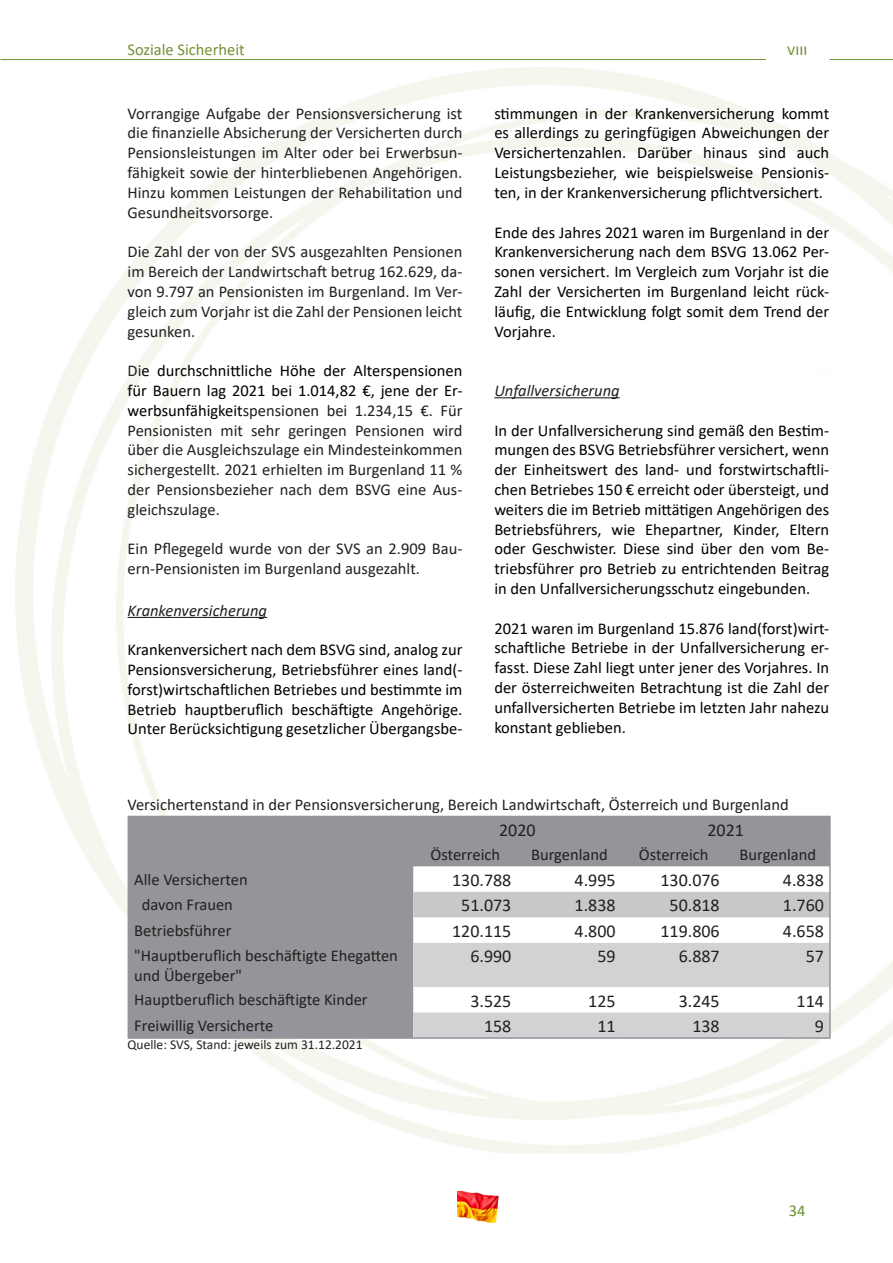
<style>
.page{position:relative;width:893px;height:1263px;background:#fff}
.page>*{position:absolute;margin:0;border:0;box-sizing:border-box;transform-origin:0 0}
.t1{font:18px "Calibri";color:#231f20}
.t2{font:16.5px/19.8px "Calibri";color:#000;text-align:justify}
.t3{font:16.5px/19.8px "Calibri";color:#231f20;text-align:justify}
.Überschrift_III{font:italic 16.5px "Calibri";color:#231f20}
.t4{font:16.5px "Calibri";color:#719233}
.t5{font:13.5px "Calibri";color:#231f20}
.s1{color:#000}
</style>
<div class="page">
<hr style="left:0;top:59px;width:766px;height:1px;background:#719233">
<hr style="left:829px;top:59px;width:64px;height:1px;background:#719233">
<img style="left:458px;top:1192px;width:41px;height:30px">
<svg style="left:129px;top:817px;width:700px;height:220px;fill:#939598"></svg>
<div style="left:413px;top:892px;width:416px;height:25px;background:#c7c8ca"></div>
<svg style="left:413px;top:943px;width:416px;height:94px"></svg>
<hr style="left:128px;top:816px;width:285px;height:1px;background:#939598">
<hr style="left:413px;top:816px;width:104px;height:1px;background:#939598">
<hr style="left:517px;top:816px;width:105px;height:1px;background:#939598">
<hr style="left:622px;top:816px;width:104px;height:1px;background:#939598">
<hr style="left:726px;top:816px;width:105px;height:1px;background:#939598">
<hr style="left:829px;top:817px;width:2px;height:25px;background:#939598">
<hr style="left:829px;top:842px;width:2px;height:24px;background:#939598">
<hr style="left:829px;top:866px;width:2px;height:26px;background:#939598">
<hr style="left:829px;top:892px;width:2px;height:25px;background:#939598">
<svg style="left:128px;top:817px;width:1px;height:126px"></svg>
<hr style="left:829px;top:917px;width:2px;height:26px;background:#939598">
<hr style="left:128px;top:943px;width:1px;height:44px;background:#939598">
<hr style="left:829px;top:943px;width:2px;height:44px;background:#939598">
<hr style="left:829px;top:987px;width:2px;height:25px;background:#939598">
<svg style="left:128px;top:987px;width:1px;height:50px"></svg>
<hr style="left:829px;top:1012px;width:2px;height:25px;background:#939598">
<hr style="left:128px;top:1037px;width:285px;height:2px;background:#939598">
<hr style="left:413px;top:1037px;width:104px;height:2px;background:#939598">
<hr style="left:517px;top:1037px;width:105px;height:2px;background:#939598">
<hr style="left:622px;top:1037px;width:104px;height:2px;background:#939598">
<hr style="left:726px;top:1037px;width:105px;height:2px;background:#939598">
<hr style="left:128px;top:617px;width:139px;height:1px;background:#231f20">
<hr style="left:494px;top:397px;width:126px;height:1px;background:#231f20">
<p class="t4" style="left:128px;top:38px;width:119px">Soziale Sicherheit</p>
<p class="t3" style="left:128px;top:103px;width:336px">Vorrangige Aufgabe der Pensionsversicherung ist die finanzielle Absicherung der Versicherten durch Pensionsleistungen im Alter oder bei Erwerbsun&shy;fähigkeit sowie der hinterbliebenen Angehörigen.<br>Hinzu kommen Leistungen der Rehabilitation und Gesundheitsvorsorge.</p>
<p class="t3" style="left:128px;top:241px;width:336px">Die Zahl der von der SVS ausgezahlten Pensionen im Bereich der Landwirtschaft betrug 162.629, da&shy;von 9.797 an Pensionisten im Burgenland. Im Ver&shy;gleich zum Vorjahr ist die Zahl der Pensionen leicht gesunken.</p>
<p class="t3" style="left:128px;top:360px;width:336px">Di<span class="s1">e durchschnittliche Höhe der Alterspensionen für Bauern lag 2021 bei 1.014,82 €, jene der Er&shy;werbsunfähigkeit</span>spensionen bei 1.234,15 €. Für Pensionisten mit sehr geringen Pensionen wird über die Ausgleichszulage ein Mindesteinkommen sichergestellt. 2021 erhielten im Burgenland 11 % der Pensionsbezieher nach dem BSVG eine Aus&shy;gleichszulage.</p>
<p class="t3" style="left:128px;top:538px;width:336px">Ein Pflegegeld wurde von der SVS an 2.909 Bau&shy;ern-Pensionisten im Burgenland ausgezahlt.</p>
<p class="Überschrift_III" style="left:128px;top:599px;width:141px">Krankenversicherung</p>
<p class="t2" style="left:128px;top:639px;width:336px">Krankenversichert nach dem BSVG sind, analog zur Pensionsversicherung, Betriebsführer eines land(- forst)wirtschaftlichen Betriebes und bestimmte im Betrieb hauptberuflich beschäftigte Angehörige.<br>Unter Berücksichtigung gesetzlicher Übergangsbe-</p>
<p class="t4" style="left:787px;top:38px;width:22px">VIII</p>
<p class="t2" style="left:494px;top:103px;width:336px">stimmungen in der Krankenversicherung kommt es allerdings zu geringfügigen Abweichungen der Versichertenzahlen. Darüber hinaus sind auch Leistungsbezieher, wie beispielsweise Pensionis&shy;ten, in der Krankenversicherung pflichtversichert.</p>
<p class="t2" style="left:494px;top:222px;width:336px">Ende des Jahres 2021 waren im Burgenland in der Krankenversicherung nach dem BSVG 13.062 Per&shy;sonen versichert. Im Vergleich zum Vorjahr ist die Zahl der Versicherten im Burgenland leicht rück&shy;läufig, die Entwicklung folgt somit dem Trend der Vorjahre.</p>
<p class="Überschrift_III" style="left:494px;top:379px;width:127px">Unfallversicherung</p>
<p class="t2" style="left:494px;top:420px;width:336px">In der Unfallversicherung sind gemäß den Bestim&shy;mungen des BSVG Betriebsführer versichert, wenn der Einheitswert des land- und forstwirtschaftli&shy;chen Betriebes 150 € erreicht oder übersteigt, und weiters die im Betrieb mittätigen Angehörigen des Betriebsführers, wie Ehepartner, Kinder, Eltern oder Geschwister. Diese sind über den vom Be&shy;triebsführer pro Betrieb zu entrichtenden Beitrag in den Unfallversicherungsschutz eingebunden.</p>
<p class="t2" style="left:494px;top:618px;width:336px">2021 waren im Burgenland 15.876 land(forst)wirt&shy;schaftliche Betriebe in der Unfallversicherung er&shy;fasst. Diese Zahl liegt unter jener des Vorjahres. In der österreichweiten Betrachtung ist die Zahl der unfallversicherten Betriebe im letzten Jahr nahezu konstant geblieben.</p>
<p class="t3" style="left:128px;top:794px;width:663px">Versichertenstand in der Pensionsversicherung, Bereich Landwirtschaft, Österreich und Burgenland</p>
<p class="t1" style="left:499px;top:817px;width:38px">2020</p>
<p class="t1" style="left:707px;top:817px;width:38px">2021</p>
<p class="t3" style="left:430px;top:844px;width:71px">Österreich</p>
<p class="t3" style="left:531px;top:844px;width:78px">Burgenland</p>
<p class="t3" style="left:639px;top:844px;width:71px">Österreich</p>
<p class="t3" style="left:739px;top:844px;width:78px">Burgenland</p>
<p class="t3" style="left:134px;top:869px;width:115px">Alle Versicherten</p>
<p class="t1" style="left:452px;top:867px;width:61px">130.788</p>
<p class="t1" style="left:575px;top:867px;width:43px">4.995</p>
<p class="t1" style="left:660px;top:867px;width:61px">130.076</p>
<p class="t1" style="left:783px;top:867px;width:43px">4.838</p>
<p class="t3" style="left:142px;top:894px;width:93px">davon Frauen</p>
<p class="t1" style="left:461px;top:893px;width:52px">51.073</p>
<p class="t1" style="left:575px;top:893px;width:43px">1.838</p>
<p class="t1" style="left:670px;top:893px;width:52px">50.818</p>
<p class="t1" style="left:783px;top:893px;width:43px">1.760</p>
<p class="t3" style="left:134px;top:920px;width:99px">Betriebsführer</p>
<p class="t1" style="left:452px;top:918px;width:61px">120.115</p>
<p class="t1" style="left:575px;top:918px;width:43px">4.800</p>
<p class="t1" style="left:660px;top:918px;width:61px">119.806</p>
<p class="t1" style="left:783px;top:918px;width:43px">4.658</p>
<p class="t3" style="left:134px;top:945px;width:265px">"Hauptberuflich beschäftigte Ehegatten und Übergeber"</p>
<p class="t1" style="left:470px;top:944px;width:43px">6.990</p>
<p class="t1" style="left:597px;top:944px;width:20px">59</p>
<p class="t1" style="left:679px;top:944px;width:43px">6.887</p>
<p class="t1" style="left:806px;top:944px;width:20px">57</p>
<p class="t3" style="left:134px;top:990px;width:235px">Hauptberuflich beschäftigte Kinder</p>
<p class="t1" style="left:470px;top:988px;width:43px">3.525</p>
<p class="t1" style="left:588px;top:988px;width:29px">125</p>
<p class="t1" style="left:679px;top:988px;width:43px">3.245</p>
<p class="t1" style="left:797px;top:988px;width:29px">114</p>
<p class="t3" style="left:134px;top:1015px;width:141px">Freiwillig Versicherte</p>
<p class="t1" style="left:484px;top:1013px;width:29px">158</p>
<p class="t1" style="left:597px;top:1013px;width:20px">11</p>
<p class="t1" style="left:692px;top:1013px;width:29px">138</p>
<p class="t1" style="left:815px;top:1013px;width:11px">9</p>
<p class="t5" style="left:128px;top:1035px;width:237px">Quelle: SVS, Stand: jeweils zum 31.12.2021</p>
<p class="t4" style="left:789px;top:1199px;width:18px">34</p>
</div>
